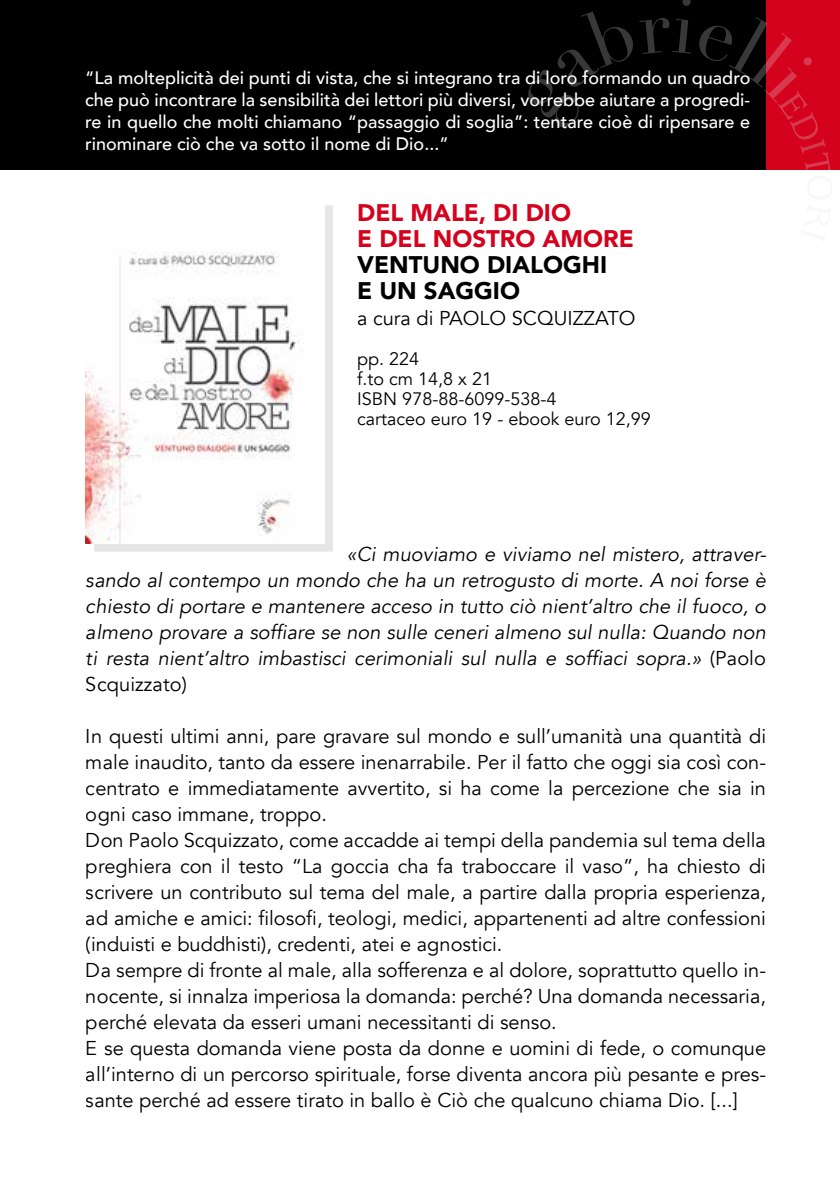
<style>
.page{position:relative;width:840px;height:1191px;background:#fff}
.page>*{position:absolute;margin:0;border:0;box-sizing:border-box;transform-origin:0 0}
.t1{font:900 24px/26px "Avenir";color:#d4021d}
.t2{font:900 24px/26px "Avenir";color:#000}
.t3{font:20px/26px "Avenir";color:#000}
.t4{font:italic 20px/26px "Avenir";letter-spacing:.005em;color:#000;text-align:justify}
.t5{font:500 18px/22px "Avenir";color:#fff;text-align:justify}
.t6{font:18px/20px "Avenir";color:#000}
.s1{font-style:normal}
</style>
<div class="page">
<div style="left:0;top:0;width:796px;height:170px;background:#000"></div>
<div style="left:765px;top:0;width:74px;height:170px;background:#d4021d"></div>
<svg style="left:528px;top:0;width:303px;height:170px"></svg>
<div style="left:94px;top:205px;width:238px;height:346px;background:#000;opacity:.1"></div>
<div style="left:86px;top:197px;width:238px;height:346px;background:#fff"></div>
<img style="left:86px;top:251px;width:217px;height:292px">
<p class="t5" style="left:85px;top:65px;width:666px">“La molteplicità dei punti di vista, che si integrano tra di loro formando un quadro che può incontrare la sensibilità dei lettori più diversi, vorrebbe aiutare a progredi&shy;re in quello che molti chiamano “passaggio di soglia”: tentare cioè di ripensare e rinominare ciò che va sotto il nome di Dio...”</p>
<p class="t1" style="left:357px;top:199px;width:278px">DEL MALE, DI DIO<br>E DEL NOSTRO AMORE</p>
<p class="t2" style="left:357px;top:251px;width:251px">VENTUNO DIALOGHI<br>E UN SAGGIO</p>
<p class="t3" style="left:357px;top:305px;width:280px">a cura di PAOLO SCQUIZZATO</p>
<p class="t6" style="left:357px;top:349px;width:295px">pp. 224<br>f.to cm 14,8 x 21<br>ISBN 978-88-6099-538-4<br>cartaceo euro 19 - ebook euro 12,99</p>
<p class="t4" style="left:86px;top:541px;width:681px;text-indent:261px">«Ci muoviamo e viviamo nel mistero, attraver&shy;sando al contempo un mondo che ha un retrogusto di morte. A noi forse è chiesto di portare e mantenere acceso in tutto ciò nient’altro che il fuoco, o almeno provare a soffiare se non sulle ceneri almeno sul nulla: Quando non ti resta nient’altro imbastisci cerimoniali sul nulla e soffiaci sopra.» <span class="s1">(Paolo Scquizzato)</span></p>
<p class="t3" style="left:86px;top:723px;width:681px">In questi ultimi anni, pare gravare sul mondo e sull’umanità una quantità di male inaudito, tanto da essere inenarrabile. Per il fatto che oggi sia così con&shy;centrato e immediatamente avvertito, si ha come la percezione che sia in ogni caso immane, troppo.<br>Don Paolo Scquizzato, come accadde ai tempi della pandemia sul tema della preghiera con il testo “La goccia cha fa traboccare il vaso”, ha chiesto di scrivere un contributo sul tema del male, a partire dalla propria esperienza, ad amiche e amici: filosofi, teologi, medici, appartenenti ad altre confessioni (induisti e buddhisti), credenti, atei e agnostici.<br>Da sempre di fronte al male, alla sofferenza e al dolore, soprattutto quello in&shy;nocente, si innalza imperiosa la domanda: perché? Una domanda necessaria, perché elevata da esseri umani necessitanti di senso.<br>E se questa domanda viene posta da donne e uomini di fede, o comunque all’interno di un percorso spirituale, forse diventa ancora più pesante e pres&shy;sante perché ad essere tirato in ballo è Ciò che qualcuno chiama Dio. [...]</p>
</div>
